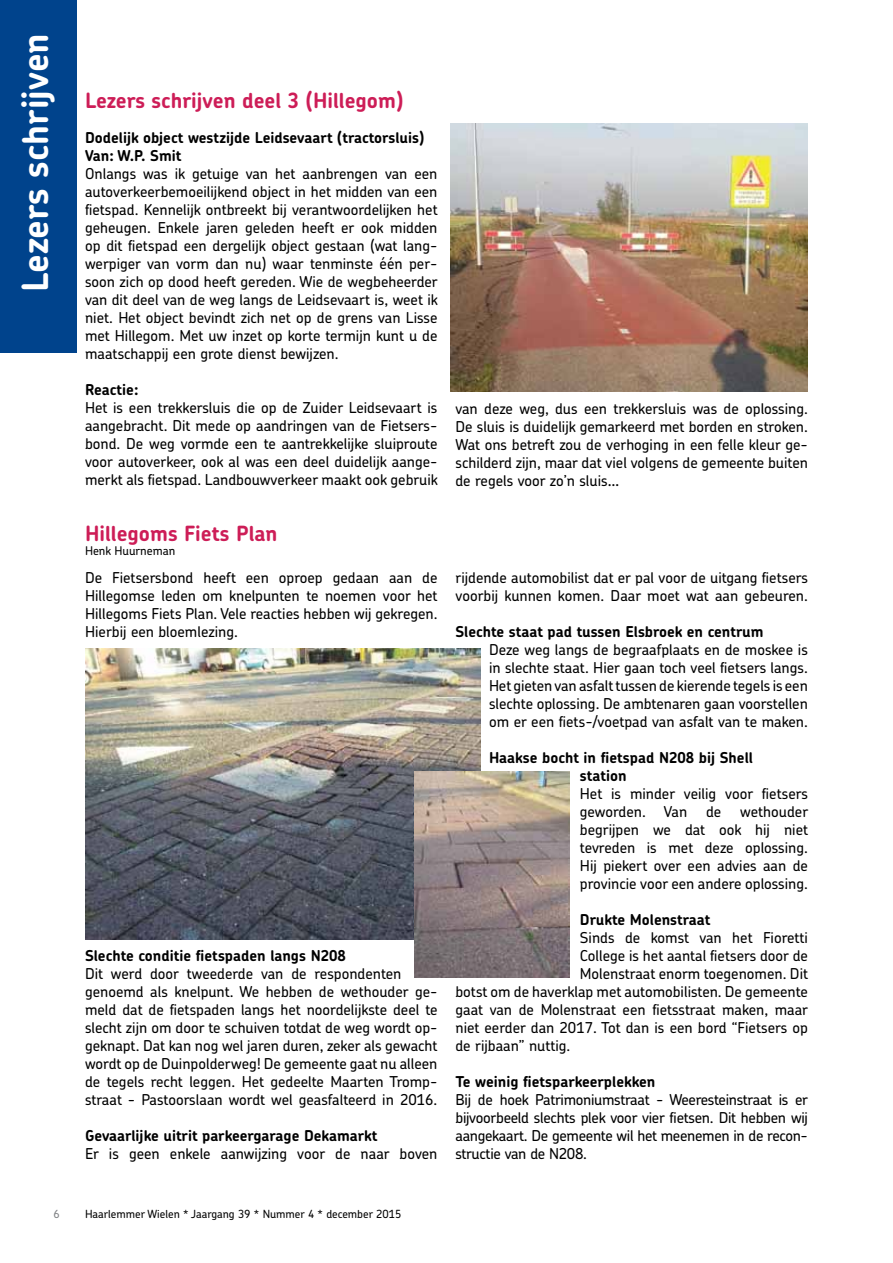
<style>
.page{position:relative;width:893px;height:1263px;background:#fff}
.page>*{position:absolute;margin:0;border:0;box-sizing:border-box;transform-origin:0 0}
.t1{font:700 36px "Chevin Std";color:#fff}
.t2{font:700 21px "Chevin Std";color:#cd1d57}
.t3{font:500 15px/18px "Chevin Std";color:#000;text-align:justify}
.t4{font:700 15px/18px "Chevin Std";color:#000}
.t5{font:500 12px "Chevin Std";color:#000}
.t6{font:500 11.25px "Chevin Std";color:#000}
.t7{font:500 11.25px "Chevin Std";color:#808285}
</style>
<div class="page">
<div style="left:0;top:0;width:77px;height:353px;background:#00438c"></div>
<img style="left:451px;top:123px;width:357px;height:268px">
<img style="left:85px;top:648px;width:395px;height:292px">
<img style="left:414px;top:771px;width:155px;height:206px">
<h1 class="t1" style="left:12px;top:292px;width:260px;rotate:-90deg">Lezers schrijven</h1>
<h2 class="t2" style="left:85px;top:87px;width:320px">Lezers schrijven deel 3 (Hillegom)</h2>
<p class="t4" style="left:85px;top:129px;width:341px">Dodelijk object westzijde Leidsevaart (tractorsluis)<br>Van: W.P. Smit</p>
<p class="t3" style="left:85px;top:164px;width:354px">Onlangs was ik getuige van het aanbrengen van een autoverkeerbemoeilijkend object in het midden van een fietspad. Kennelijk ontbreekt bij verantwoordelijken het geheugen. Enkele jaren geleden heeft er ook midden op dit fietspad een dergelijk object gestaan (wat lang&shy;werpiger van vorm dan nu) waar tenminste één per&shy;soon zich op dood heeft gereden. Wie de wegbeheerder van dit deel van de weg langs de Leidsevaart is, weet ik niet. Het object bevindt zich net op de grens van Lisse met Hillegom. Met uw inzet op korte termijn kunt u de maatschappij een grote dienst bewijzen.</p>
<p class="t4" style="left:85px;top:381px;width:55px">Reactie:</p>
<p class="t3" style="left:85px;top:398px;width:354px">Het is een trekkersluis die op de Zuider Leidsevaart is aangebracht. Dit mede op aandringen van de Fietsers&shy;bond. De weg vormde een te aantrekkelijke sluiproute voor autoverkeer, ook al was een deel duidelijk aange&shy;merkt als fietspad. Landbouwverkeer maakt ook gebruik</p>
<p class="t3" style="left:455px;top:399px;width:354px">van deze weg, dus een trekkersluis was de oplossing.<br>De sluis is duidelijk gemarkeerd met borden en stroken.<br>Wat ons betreft zou de verhoging in een felle kleur ge&shy;schilderd zijn, maar dat viel volgens de gemeente buiten de regels voor zo’n sluis…</p>
<h2 class="t2" style="left:85px;top:519px;width:194px">Hillegoms Fiets Plan</h2>
<p class="t5" style="left:85px;top:542px;width:92px">Henk Huurneman</p>
<p class="t3" style="left:85px;top:568px;width:354px">De Fietsersbond heeft een oproep gedaan aan de Hillegomse leden om knelpunten te noemen voor het Hillegoms Fiets Plan. Vele reacties hebben wij gekregen.<br>Hierbij een bloemlezing.</p>
<p class="t4" style="left:85px;top:946px;width:262px">Slechte conditie fietspaden langs N208</p>
<p class="t3" style="left:85px;top:964px;width:354px;text-align:left">Dit werd door tweederde van de respondenten genoemd als knelpunt. We hebben de wethouder ge&shy;meld dat de fietspaden langs het noordelijkste deel te slecht zijn om door te schuiven totdat de weg wordt op&shy;geknapt. Dat kan nog wel jaren duren, zeker als gewacht wordt op de Duinpolderweg! De gemeente gaat nu alleen de tegels recht leggen. Het gedeelte Maarten Tromp&shy;straat - Pastoorslaan wordt wel geasfalteerd in 2016.</p>
<p class="t4" style="left:85px;top:1126px;width:294px">Gevaarlijke uitrit parkeergarage Dekamarkt</p>
<p class="t3" style="left:85px;top:1144px;width:354px">Er is geen enkele aanwijzing voor de naar boven</p>
<p class="t3" style="left:455px;top:568px;width:354px">rijdende automobilist dat er pal voor de uitgang fietsers voorbij kunnen komen. Daar moet wat aan gebeuren.</p>
<p class="t4" style="left:455px;top:622px;width:309px">Slechte staat pad tussen Elsbroek en centrum</p>
<p class="t3" style="left:489px;top:640px;width:320px">Deze weg langs de begraafplaats en de moskee is in slechte staat. Hier gaan toch veel fietsers langs.<br>Het gieten van asfalt tussen de kierende tegels is een slechte oplossing. De ambtenaren gaan voorstellen om er een fiets-/voetpad van asfalt van te maken.</p>
<p class="t4" style="left:580px;top:748px;width:175px;text-indent:-91px">Haakse bocht in fietspad N208 bij Shell station</p>
<p class="t3" style="left:580px;top:784px;width:229px">Het is minder veilig voor fietsers geworden. Van</p>
<p class="t3" style="left:580px;top:802px;width:230px;text-indent:160px">wethouder begrijpen we dat ook hij niet tevreden is met deze oplossing.<br>Hij piekert over een advies aan de provincie voor een andere oplossing.</p>
<p class="t4" style="left:580px;top:910px;width:132px">Drukte Molenstraat</p>
<p class="t3" style="left:580px;top:928px;width:229px">Sinds de komst van het Fioretti</p>
<p class="t3" style="left:580px;top:946px;width:229px">College is het aantal fietsers door de</p>
<p class="t3" style="left:580px;top:964px;width:230px">Molenstraat enorm toegenomen. Dit</p>
<p class="t3" style="left:455px;top:982px;width:354px">botst om de haverklap met automobilisten. De gemeente</p>
<p class="t3" style="left:455px;top:1000px;width:354px">gaat van de Molenstraat een fietsstraat maken, maar</p>
<p class="t3" style="left:455px;top:1018px;width:354px">niet eerder dan 2017. Tot dan is een bord “Fietsers op</p>
<p class="t3" style="left:455px;top:1036px;width:116px">de rijbaan” nuttig.</p>
<p class="t4" style="left:455px;top:1072px;width:201px">Te weinig fietsparkeerplekken</p>
<p class="t3" style="left:455px;top:1090px;width:354px">Bij de hoek Patrimoniumstraat - Weeresteinstraat is er bijvoorbeeld slechts plek voor vier fietsen. Dit hebben wij aangekaart. De gemeente wil het meenemen in de recon&shy;structie van de N208.</p>
<p class="t3" style="left:706px;top:802px;width:17px">de</p>
<p class="t7" style="left:54px;top:1207px;width:8px">6</p>
<p class="t6" style="left:85px;top:1207px;width:318px">Haarlemmer Wielen * Jaargang 39 * Nummer 4 * december 2015</p>
</div>
